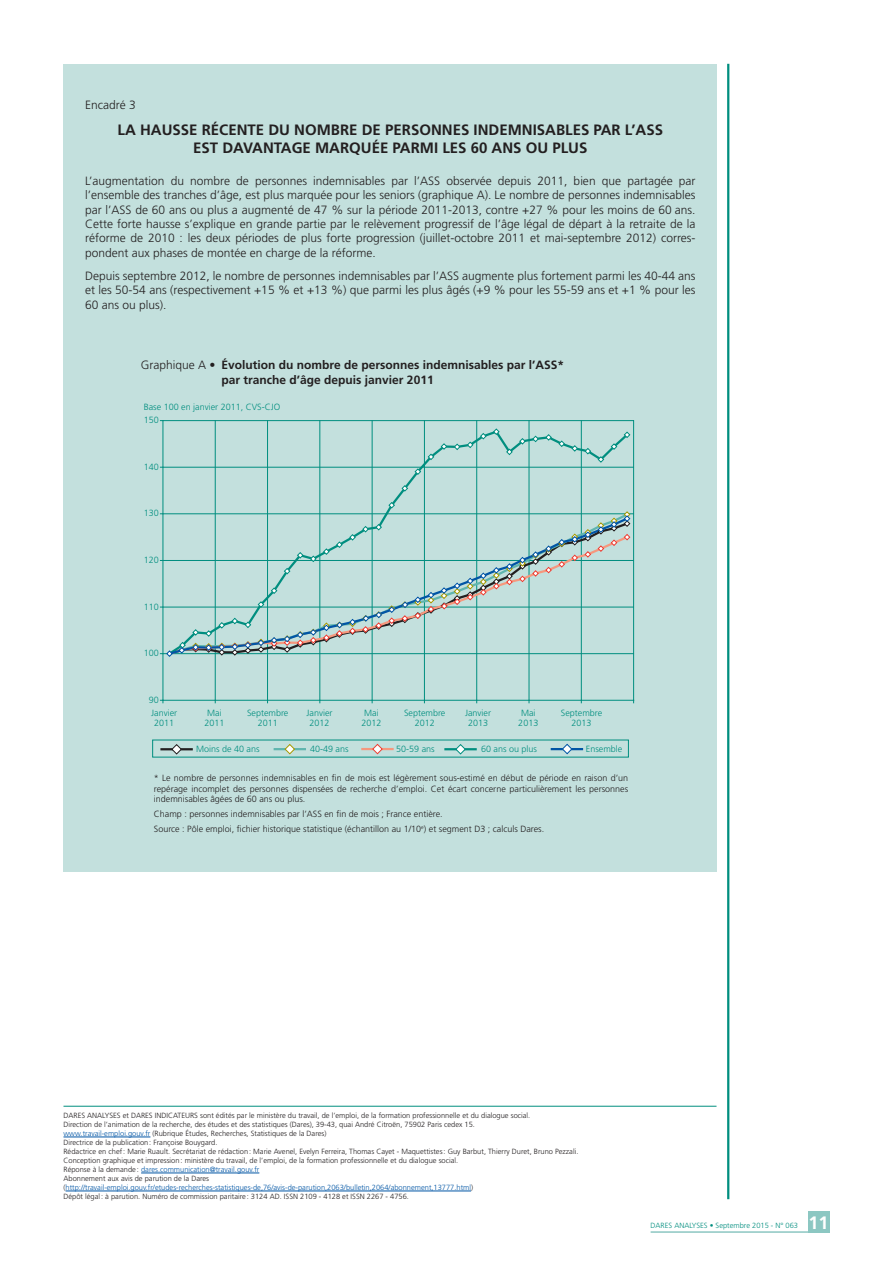
<style>
.page{position:relative;width:893px;height:1263px;background:#fff}
.page>*{position:absolute;margin:0;border:0;box-sizing:border-box;transform-origin:0 0}
.t1{font:700 18px "Frutiger";color:#fff}
.t2{font:700 15px "Frutiger";color:#231f20}
.t3{font:300 12px/14.4px "Frutiger";color:#231f20;text-align:justify}
.t4{font:700 12px/14.4px "Frutiger";color:#231f20}
.t5{font:300 9px/10.8px "Frutiger";color:#231f20;text-align:justify}
.t6{font:300 9px/10.8px "Frutiger";color:#008e7f;text-align:center}
.t7{font:300 7.5px/9px "Frutiger";color:#231f20}
.t8{font:300 7.5px "Frutiger";color:#008e7f}
.s1{font-weight:300}
.s2{color:#0155a5}
</style>
<div class="page">
<div style="left:64px;top:64px;width:653px;height:808px;background:#c3e0dd"></div>
<hr style="left:727px;top:64px;width:2px;height:1135px;background:#008e7f">
<div style="left:808px;top:1211px;width:21px;height:22px;background:#8cc7c2"></div>
<hr style="left:651px;top:1231px;width:178px;height:2px;background:#8cc7c2">
<hr style="left:63px;top:1106px;width:653px;height:1px;background:#008e7f">
<hr style="left:63px;top:1137px;width:87px;height:1px;background:#0155a5">
<hr style="left:141px;top:1173px;width:118px;height:1px;background:#0155a5">
<hr style="left:66px;top:1191px;width:405px;height:1px;background:#0155a5">
<hr style="left:163px;top:653px;width:471px;height:1px;background:#008e7f">
<hr style="left:163px;top:607px;width:471px;height:1px;background:#008e7f">
<hr style="left:163px;top:560px;width:471px;height:1px;background:#008e7f">
<hr style="left:163px;top:513px;width:471px;height:1px;background:#008e7f">
<hr style="left:163px;top:467px;width:471px;height:1px;background:#008e7f">
<hr style="left:163px;top:420px;width:471px;height:1px;background:#008e7f">
<hr style="left:215px;top:421px;width:1px;height:279px;background:#008e7f">
<hr style="left:267px;top:421px;width:1px;height:279px;background:#008e7f">
<hr style="left:319px;top:421px;width:1px;height:279px;background:#008e7f">
<hr style="left:372px;top:421px;width:1px;height:279px;background:#008e7f">
<hr style="left:424px;top:421px;width:1px;height:279px;background:#008e7f">
<hr style="left:476px;top:421px;width:1px;height:279px;background:#008e7f">
<hr style="left:529px;top:421px;width:1px;height:279px;background:#008e7f">
<hr style="left:581px;top:421px;width:1px;height:279px;background:#008e7f">
<hr style="left:633px;top:421px;width:1px;height:279px;background:#008e7f">
<hr style="left:163px;top:421px;width:1px;height:279px;background:#008e7f">
<hr style="left:163px;top:700px;width:471px;height:1px;background:#008e7f">
<svg style="left:160px;top:429px;width:470px;height:228px"></svg>
<hr style="left:162px;top:748px;width:30px;height:2px;background:#231f20">
<svg style="left:171px;top:744px;width:11px;height:10px"></svg>
<hr style="left:275px;top:748px;width:30px;height:2px;background:#60b5ae">
<svg style="left:285px;top:744px;width:10px;height:10px"></svg>
<hr style="left:362px;top:748px;width:31px;height:2px;background:#f5987e">
<svg style="left:372px;top:744px;width:11px;height:10px"></svg>
<hr style="left:445px;top:748px;width:31px;height:2px;background:#008e7f">
<svg style="left:455px;top:744px;width:11px;height:10px"></svg>
<hr style="left:552px;top:748px;width:30px;height:2px;background:#0155a5">
<svg style="left:562px;top:744px;width:10px;height:10px"></svg>
<h3 class="t3" style="left:85px;top:98px;width:52px">Encadré 3</h3>
<h2 class="t2" style="left:118px;top:121px;width:64px">LA HAUSSE</h2>
<h2 class="t2" style="left:202px;top:121px;width:10px">RÉCEN</h2>
<h2 class="t2" style="left:248px;top:121px;width:147px">TE DU NOMBRE DE PERS</h2>
<h2 class="t2" style="left:419px;top:121px;width:22px">ONNES</h2>
<h2 class="t2" style="left:473px;top:121px;width:15px">INDE</h2>
<h2 class="t2" style="left:508px;top:121px;width:66px">MNISABLES</h2>
<h2 class="t2" style="left:593px;top:121px;width:10px">PAR</h2>
<h2 class="t2" style="left:625px;top:121px;width:40px">L’ASS</h2>
<h2 class="t2" style="left:193px;top:139px;width:258px">EST DAVANTAGE MARQUÉE PARMI LES</h2>
<h2 class="t2" style="left:471px;top:139px;width:32px">60 ANS</h2>
<h2 class="t2" style="left:526px;top:139px;width:61px">OU PLUS</h2>
<p class="t3" style="left:85px;top:174px;width:612px">L’augmentation du nombre de personnes indemnisables par l’ASS observée depuis 2011, bien que partagée par l’ensemble des tranches d’âge, est plus marquée pour les seniors (graphique A). Le nombre de personnes indemnisables par l’ASS de 60 ans ou plus a augmenté de 47 % sur la période 2011-2013, contre +27 % pour les moins de 60 ans.<br>Cette forte hausse s’explique en grande partie par le relèvement progressif de l’âge légal de départ à la retraite de la réforme de 2010 : les deux périodes de plus forte progression (juillet-octobre 2011 et mai-septembre 2012) corres&shy;pondent aux phases de montée en charge de la réforme.</p>
<h3 class="t3" style="left:85px;top:269px;width:612px">Depuis septembre 2012, le nombre de personnes indemnisables par l’ASS augmente plus fortement parmi les 40-44 ans et les 50-54 ans (respectivement +15 % et +13 %) que parmi les plus âgés (+9 % pour les 55-59 ans et +1 % pour les 60 ans ou plus).</h3>
<h3 class="t4" style="left:222px;top:358px;width:344px;text-indent:-81px"><span class="s1">Graphique A</span> • ÉVOLUTION DU NOMBRE DE PERSONNES INDEMNISABLES PAR L’ASS*<br>PAR TRANCHE D’ÂGE DEPUIS JANVIER 2011</h3>
<p class="t6" style="left:144px;top:401px;width:138px">Base 100 en janvier 2011, CVS-CJO</p>
<p class="t6" style="left:144px;top:415px;width:17px">150</p>
<p class="t6" style="left:144px;top:461px;width:17px">140</p>
<p class="t6" style="left:144px;top:508px;width:17px">130</p>
<p class="t6" style="left:144px;top:555px;width:17px">120</p>
<p class="t6" style="left:144px;top:601px;width:17px">110</p>
<p class="t6" style="left:144px;top:648px;width:17px">100</p>
<p class="t6" style="left:149px;top:694px;width:12px">90</p>
<p class="t6" style="left:151px;top:707px;width:27px">Janvier<br>2011</p>
<p class="t6" style="left:205px;top:707px;width:22px">Mai<br>2011</p>
<p class="t6" style="left:247px;top:707px;width:43px">Septembre<br>2011</p>
<p class="t6" style="left:307px;top:707px;width:27px">Janvier<br>2012</p>
<p class="t6" style="left:361px;top:707px;width:22px">Mai<br>2012</p>
<p class="t6" style="left:404px;top:707px;width:43px">Septembre<br>2012</p>
<p class="t6" style="left:465px;top:707px;width:27px">Janvier<br>2013</p>
<p class="t6" style="left:518px;top:707px;width:22px">Mai<br>2013</p>
<p class="t6" style="left:561px;top:707px;width:43px">Septembre<br>2013</p>
<p class="t6" style="left:196px;top:743px;width:65px">Moins de 40 ans</p>
<p class="t6" style="left:310px;top:743px;width:40px">40-49 ans</p>
<p class="t6" style="left:396px;top:743px;width:40px">50-59 ans</p>
<p class="t6" style="left:481px;top:743px;width:58px">60 ans ou plus</p>
<p class="t6" style="left:586px;top:743px;width:38px">Ensemble</p>
<p class="t5" style="left:154px;top:772px;width:476px">* Le nombre de personnes indemnisables en fin de mois est légèrement sous-estimé en début de période en raison d’un repérage incomplet des personnes dispensées de recherche d’emploi. Cet écart concerne particulièrement les personnes indemnisables âgées de 60 ans ou plus.</p>
<p class="t5" style="left:154px;top:807px;width:392px;line-height:15px">Champ : personnes indemnisables par l’ASS en fin de mois ; France entière.<br>Source : Pôle emploi, fichier historique statistique (échantillon au 1/10<sup>e</sup>) et segment D3 ; calculs Dares.</p>
<p class="t7" style="left:63px;top:1111px;width:516px">DARES ANALYSES et DARES INDICATEURS sont édités par le ministère du travail, de l’emploi, de la formation professionnelle et du dialogue social.<br>Direction de l’animation de la recherche, des études et des statistiques (Dares), 39-43, quai André Citroën, 75902 Paris cedex 15.<br><span class="s2">www.travail-emploi.gouv.fr</span> (Rubrique Études, Recherches, Statistiques de la Dares)<br>Directrice de la publication: Françoise Bouygard.<br>Rédactrice en chef: Marie Ruault. Secrétariat de rédaction: Marie Avenel, Evelyn Ferreira, Thomas Cayet - Maquettistes: Guy Barbut, Thierry Duret, Bruno Pezzali.<br>Conception graphique et impression: ministère du travail, de l’emploi, de la formation professionnelle et du dialogue social.<br>Réponse à la demande : <span class="s2">dares.communication@travail.gouv.fr<br></span>Abonnement aux avis de parution de la Dares (<span class="s2">http://travail-emploi.gouv.fr/etudes-recherches-statistiques-de,76/avis-de-parution,2063/bulletin,2064/abonnement,13777.html</span>)<br>Dépôt légal: à parution. Numéro de commission paritaire : 3124 AD. ISSN 2109 - 4128 et ISSN 2267 - 4756.</p>
<p class="t8" style="left:651px;top:1221px;width:149px">DARES ANALYSES • Septembre 2015 - N° 063</p>
<h1 class="t1" style="left:808px;top:1212px;width:22px">11</h1>
</div>
